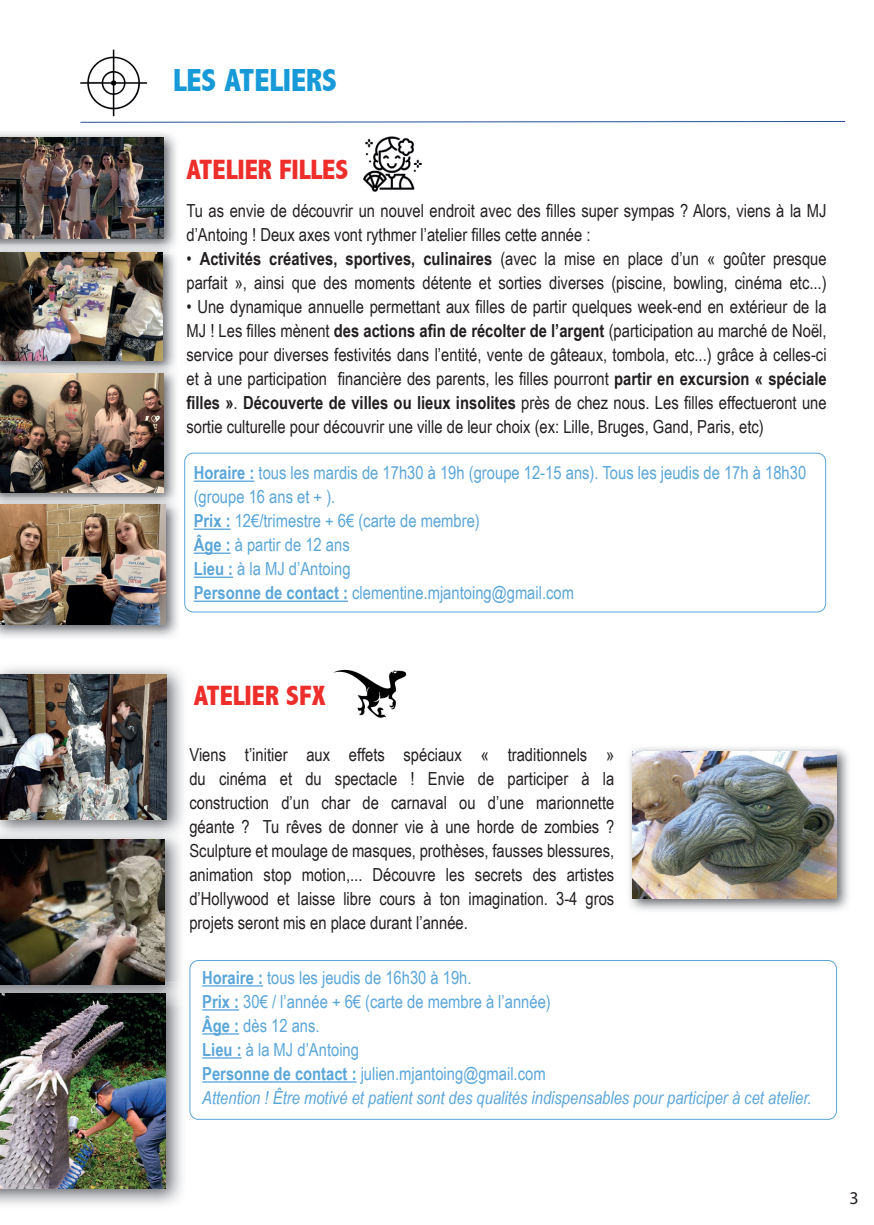
<style>
.page{position:relative;width:874px;height:1225px;background:#fff}
.page>*{position:absolute;margin:0;border:0;box-sizing:border-box;transform-origin:0 0}
.t1{font:800 condensed 32px "Abadi";color:#179ad7}
.t2{font:800 condensed 28px "Abadi";color:#ee2e2b}
.t3{font:18px/24px "Arial Narrow";color:#231f20}
.t4{font:18px/24px "Arial Narrow";color:#5aa6d9}
.t5{font:18px "Myriad Pro";color:#231f20}
.s1{font-weight:700}
.s2{font-style:italic}
</style>
<div class="page">
<div style="left:189px;top:960px;width:647px;height:159px;border:1px solid #5aa6d9;border-radius:9px"></div>
<img style="left:80px;top:49px;width:68px;height:68px">
<svg style="left:80px;top:121px;width:765px;height:2px"></svg>
<img style="left:363px;top:136px;width:59px;height:56px">
<div style="left:184px;top:452px;width:641px;height:160px;border:1px solid #5aa6d9;border-radius:9px"></div>
<hr style="left:194px;top:480px;width:60px;height:2px;background:#5aa6d9">
<hr style="left:194px;top:528px;width:36px;height:2px;background:#5aa6d9">
<hr style="left:194px;top:552px;width:36px;height:2px;background:#5aa6d9">
<hr style="left:194px;top:576px;width:39px;height:2px;background:#5aa6d9">
<hr style="left:194px;top:600px;width:154px;height:2px;background:#5aa6d9">
<img style="left:0;top:133px;width:176px;height:364px">
<img style="left:0;top:254px;width:162px;height:107px">
<img style="left:0;top:245px;width:176px;height:9px">
<img style="left:0;top:137px;width:164px;height:101px">
<img style="left:0;top:366px;width:176px;height:10px">
<img style="left:0;top:373px;width:164px;height:120px">
<img style="left:333px;top:669px;width:74px;height:49px">
<hr style="left:202px;top:985px;width:61px;height:1px;background:#5aa6d9">
<hr style="left:202px;top:1009px;width:37px;height:1px;background:#5aa6d9">
<hr style="left:202px;top:1033px;width:37px;height:1px;background:#5aa6d9">
<hr style="left:202px;top:1057px;width:39px;height:1px;background:#5aa6d9">
<hr style="left:202px;top:1081px;width:154px;height:1px;background:#5aa6d9">
<img style="left:0;top:667px;width:183px;height:161px">
<img style="left:0;top:674px;width:167px;height:145px">
<img style="left:629px;top:748px;width:220px;height:162px">
<img style="left:632px;top:751px;width:203px;height:147px">
<img style="left:0;top:828px;width:182px;height:377px">
<img style="left:0;top:839px;width:165px;height:143px">
<img style="left:0;top:982px;width:182px;height:23px">
<img style="left:0;top:993px;width:165px;height:195px">
<img style="left:0;top:497px;width:178px;height:140px">
<img style="left:0;top:505px;width:165px;height:119px">
<h1 class="t1" style="left:173px;top:62px;width:165px">LES ATELIERS</h1>
<h2 class="t2" style="left:186px;top:153px;width:163px">ATELIER FILLES</h2>
<p class="t3" style="left:186px;top:198px;width:641px">Tu as envie de découvrir un nouvel endroit avec des filles super sympas ? Alors, viens à la MJ d’Antoing ! Deux axes vont rythmer l’atelier filles cette année :</p>
<p class="t3" style="left:186px;top:246px;width:641px">• <span class="s1">Activités créatives, sportives, culinaires</span> (avec la mise en place d’un « goûter presque parfait », ainsi que des moments détente et sorties diverses (piscine, bowling, cinéma etc...)</p>
<p class="t3" style="left:186px;top:294px;width:641px;text-align:justify">• Une dynamique annuelle permettant aux filles de partir quelques week-end en extérieur de la MJ ! Les filles mènent <span class="s1">des actions afin de récolter de l’argent</span> (participation au marché de Noël, service pour diverses festivités dans l’entité, vente de gâteaux, tombola, etc...) grâce à celles-ci et à une participation financière des parents, les filles pourront <span class="s1">partir en excursion « spéciale filles »</span>. <span class="s1">Découverte de villes ou lieux insolites</span> près de chez nous. Les filles effectueront une sortie culturelle pour découvrir une ville de leur choix (ex: Lille, Bruges, Gand, Paris, etc)</p>
<p class="t4" style="left:194px;top:460px;width:613px"><span class="s1">Horaire :</span> tous les mardis de 17h30 à 19h (groupe 12-15 ans). Tous les jeudis de 17h à 18h30 (groupe 16 ans et + ).<br><span class="s1">Prix :</span> 12€/trimestre + 6€ (carte de membre)<br><span class="s1">Âge :</span> à partir de 12 ans<br><span class="s1">Lieu :</span> à la MJ d’Antoing<br><span class="s1">Personne de contact :</span> clementine.mjantoing@gmail.com</p>
<h2 class="t2" style="left:193px;top:679px;width:134px">ATELIER SFX</h2>
<p class="t3" style="left:189px;top:741px;width:426px;text-align:justify">Viens t’initier aux effets spéciaux « traditionnels » du cinéma et du spectacle ! Envie de participer à la construction d’un char de carnaval ou d’une marionnette géante ? Tu rêves de donner vie à une horde de zombies ?<br>Sculpture et moulage de masques, prothèses, fausses blessures, animation stop motion,... Découvre les secrets des artistes d’Hollywood et laisse libre cours à ton imagination. 3-4 gros projets seront mis en place durant l’année.</p>
<p class="t4" style="left:202px;top:965px;width:610px"><span class="s1">Horaire :</span> tous les jeudis de 16h30 à 19h.<br><span class="s1">Prix :</span> 30€ / l’année + 6€ (carte de membre à l’année)<br><span class="s1">Âge :</span> dès 12 ans.<br><span class="s1">Lieu :</span> à la MJ d’Antoing<br><span class="s1">Personne de contact :</span> julien.mjantoing@gmail.com<br><span class="s2">Attention ! Être motivé et patient sont des qualités indispensables pour participer à cet atelier.</span></p>
<p class="t5" style="left:849px;top:1187px;width:11px">3</p>
</div>
